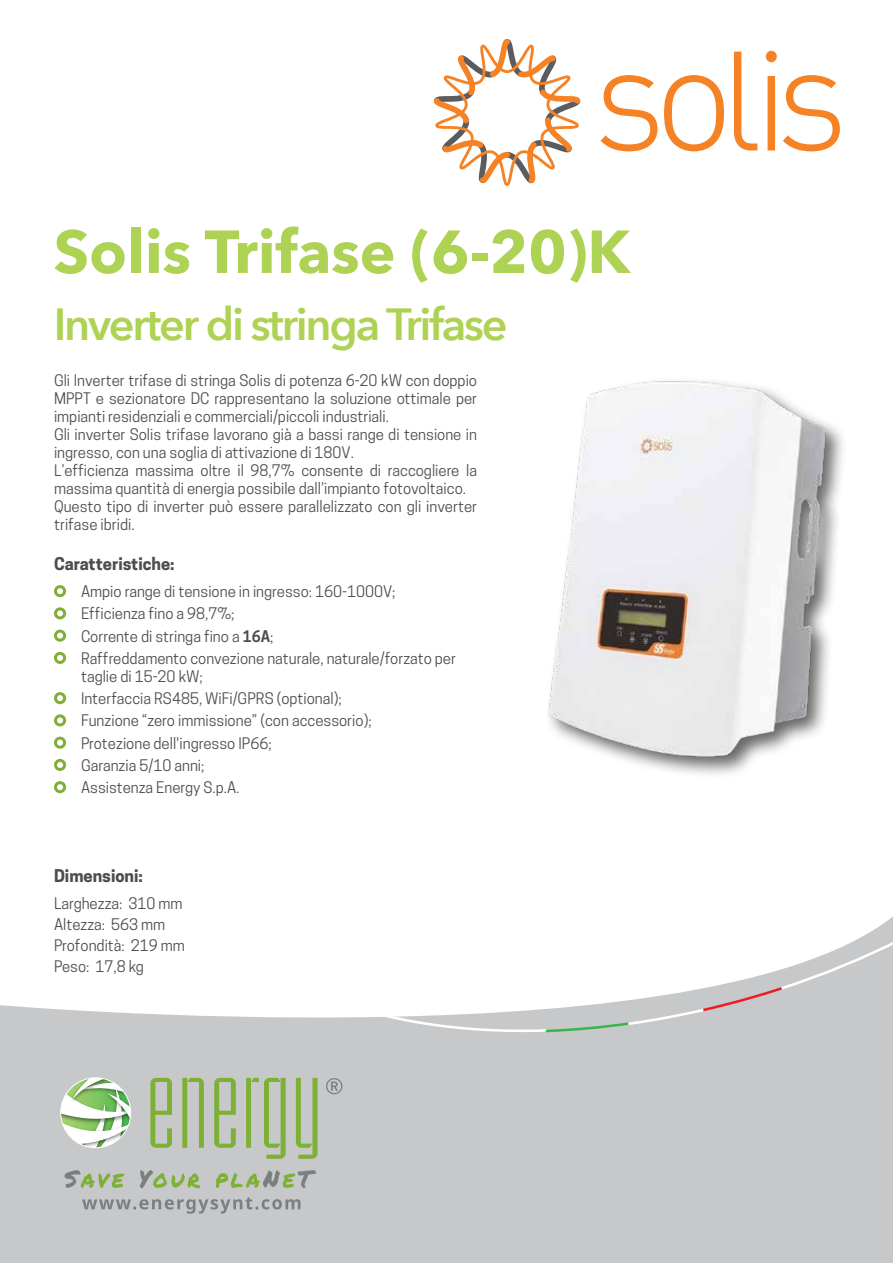
<style>
.page{position:relative;width:893px;height:1263px;background:#fff}
.page>*{position:absolute;margin:0;border:0;box-sizing:border-box;transform-origin:0 0}
.t1{font:700 60px "Avenir Next";color:#aed253}
.t2{font:600 45px "Avenir Next";letter-spacing:-.05em;color:#aed254}
.t3{font:700 16.5px "Cooper Hewitt";color:#4d4d4f}
.t4{font:15px/18px "Cooper Hewitt";color:#4d4d4f}
.s1{color:#aed254}
.s2{font-weight:600}
</style>
<div class="page">
<div style="left:0;top:992px;width:893px;height:271px;background:#c7c8ca"></div>
<svg style="left:720px;top:916px;width:173px;height:76px"></svg>
<svg style="left:183px;top:992px;width:367px;height:44px"></svg>
<svg style="left:543px;top:985px;width:242px;height:49px"></svg>
<img style="left:548px;top:381px;width:295px;height:394px">
<svg style="left:601px;top:75px;width:56px;height:76px"></svg>
<svg style="left:734px;top:52px;width:23px;height:98px"></svg>
<svg style="left:766px;top:51px;width:11px;height:99px"></svg>
<svg style="left:783px;top:75px;width:57px;height:76px"></svg>
<svg style="left:664px;top:75px;width:60px;height:76px"></svg>
<svg style="left:433px;top:39px;width:148px;height:147px"></svg>
<div style="left:54px;top:585px;width:12px;height:12px;border:3px solid #7fb036;border-radius:50%"></div>
<div style="left:54px;top:607px;width:12px;height:12px;border:3px solid #7fb036;border-radius:50%"></div>
<div style="left:54px;top:630px;width:12px;height:12px;border:3px solid #7fb036;border-radius:50%"></div>
<div style="left:54px;top:652px;width:12px;height:12px;border:3px solid #7fb036;border-radius:50%"></div>
<div style="left:54px;top:692px;width:12px;height:12px;border:3px solid #7fb036;border-radius:50%"></div>
<div style="left:54px;top:714px;width:12px;height:12px;border:3px solid #7fb036;border-radius:50%"></div>
<div style="left:54px;top:737px;width:12px;height:12px;border:3px solid #7fb036;border-radius:50%"></div>
<div style="left:54px;top:759px;width:12px;height:12px;border:3px solid #7fb036;border-radius:50%"></div>
<div style="left:54px;top:781px;width:12px;height:12px;border:3px solid #7fb036;border-radius:50%"></div>
<svg style="left:61px;top:1078px;width:70px;height:70px"></svg>
<div style="left:60px;top:1077px;width:71px;height:71px;border:1px solid #fff;border-radius:50%"></div>
<svg style="left:296px;top:1078px;width:21px;height:81px;background:#a5bc84"></svg>
<svg style="left:246px;top:1078px;width:40px;height:81px;background:#abbe91"></svg>
<svg style="left:214px;top:1078px;width:22px;height:70px;background:#a4bc82"></svg>
<svg style="left:182px;top:1078px;width:22px;height:70px;background:#a5bc84"></svg>
<svg style="left:150px;top:1078px;width:22px;height:70px;background:#a4bc82"></svg>
<svg style="left:65px;top:1170px;width:59px;height:18px"></svg>
<svg style="left:140px;top:1170px;width:60px;height:18px"></svg>
<svg style="left:216px;top:1170px;width:100px;height:18px;background:#abb79e"></svg>
<svg style="left:326px;top:1078px;width:16px;height:16px"></svg>
<svg style="left:82px;top:1197px;width:218px;height:17px;background:#b1b3b5"></svg>
<h1 class="t1" style="left:54px;top:200px;width:578px">Solis Trifase (<span class="s1">6-20)</span>K</h1>
<h2 class="t2" style="left:54px;top:285px;width:456px">Inverter di stringa Trifase</h2>
<p class="t4" style="left:54px;top:371px;width:425px">Gli Inverter trifase di stringa Solis di potenza 6-20 kW con doppio MPPT e sezionatore DC rappresentano la soluzione ottimale per impianti residenziali e commerciali/piccoli industriali.<br>Gli inverter Solis trifase lavorano già a bassi range di tensione in ingresso, con una soglia di attivazione di 180V.<br>L’efficienza massima oltre il 98,7% consente di raccogliere la massima quantità di energia possibile dall’impianto fotovoltaico.<br>Questo tipo di inverter può essere parallelizzato con gli inverter trifase ibridi.</p>
<p class="t3" style="left:54px;top:554px;width:122px">Caratteristiche:</p>
<p class="t4" style="left:81px;top:580px;width:377px;line-height:22.2px">Ampio range di tensione in ingresso: 160-1000V; Efficienza fino a 98,7%;<br>Corrente di stringa fino a <span class="s2">16A</span>;<br>Raffreddamento convezione naturale, naturale/forzato per</p>
<p class="t4" style="left:81px;top:665px;width:292px;line-height:22.2px">taglie di 15-20 kW;<br>Interfaccia RS485, WiFi/GPRS (optional);<br>Funzione “zero immissione” (con accessorio);<br>Protezione dell'ingresso IP66;<br>Garanzia 5/10 anni;<br>Assistenza Energy S.p.A.</p>
<p class="t3" style="left:54px;top:865px;width:90px">Dimensioni:</p>
<p class="t4" style="left:54px;top:892px;width:133px;line-height:21px">Larghezza: 310 mm<br>Altezza: 563 mm<br>Profondità: 219 mm<br>Peso: 17,8 kg</p>
</div>
